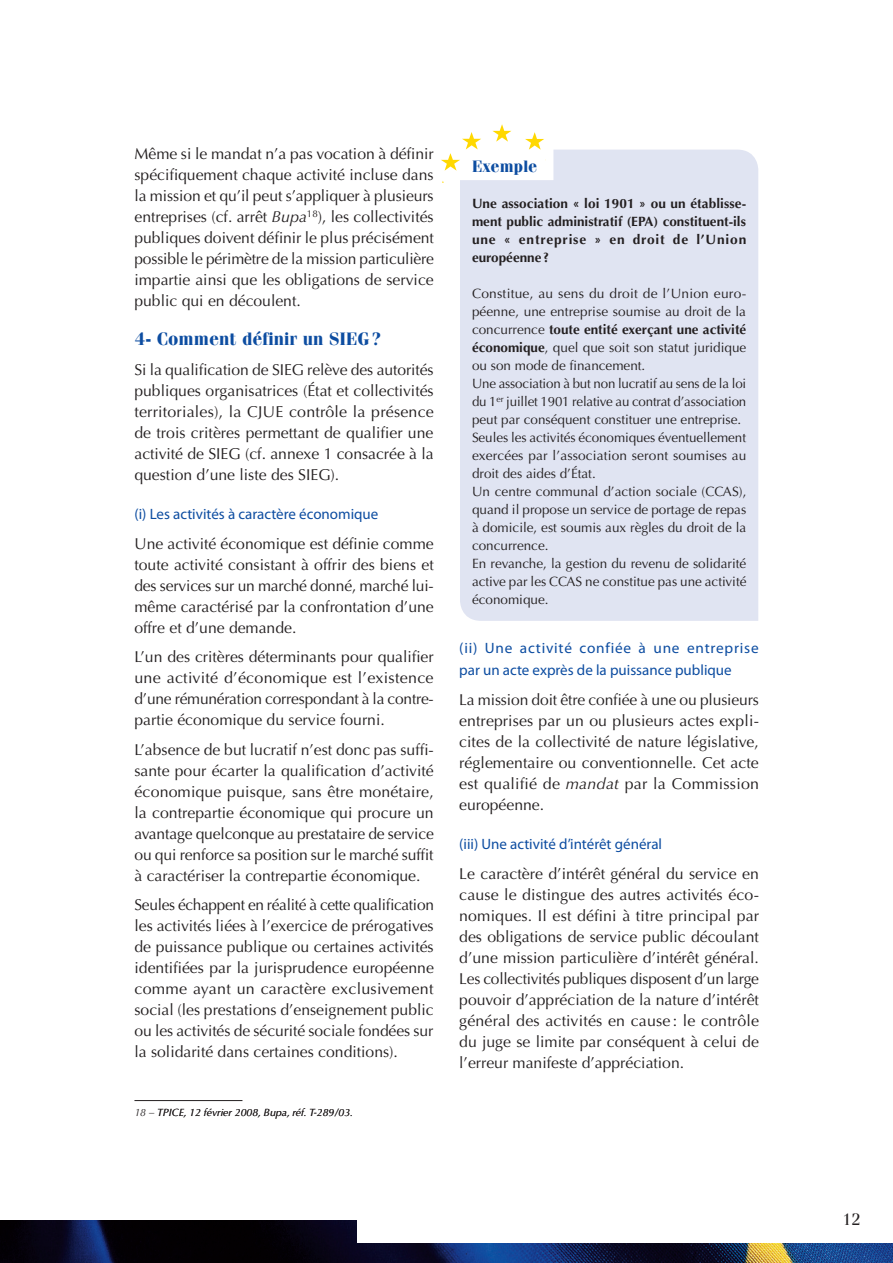
<style>
.page{position:relative;width:893px;height:1263px;background:#fff}
.page>*{position:absolute;margin:0;border:0;box-sizing:border-box;transform-origin:0 0}
.SOUS-TITRE_1{font:700 18px "Fenice LT";color:#0d4da1}
.ENCADRÉ_EXEMPLE{font:700 16.5px "Fenice LT";color:#0d4da1}
.t1{font:16.5px "Fenice LT";color:#231f20}
.TEXTE{font:15.75px/21px "Optima LT";color:#231f20;text-align:justify}
.INTER{font:15px/22.5px "Myriad Pro";color:#0d4da1}
.ENCADRÉ_EXEMPLE-2{font:13.5px/18px "Optima LT";color:#231f20;text-align:justify}
.ENCADRÉ_EXEMPLE-3{font:700 13.5px/18px "Optima LT";letter-spacing:.045em;color:#231f20;text-align:justify}
.NOTE_DE_BAS_DE_PAGE{font:italic 10.5px "Optima LT";color:#231f20}
.s1{font-style:italic}
.s2{font-weight:700}
</style>
<div class="page">
<img style="left:0;top:1220px;width:893px;height:43px">
<div style="left:357px;top:1218px;width:536px;height:24px;background:#fff"></div>
<svg style="left:492px;top:124px;width:19px;height:18px"></svg>
<svg style="left:441px;top:132px;width:40px;height:39px"></svg>
<svg style="left:525px;top:132px;width:19px;height:18px"></svg>
<div style="left:460px;top:150px;width:298px;height:471px;background:#e0e4f2"></div>
<hr style="left:134px;top:1100px;width:108px;height:1px;background:#231f20">
<p class="TEXTE" style="left:134px;top:143px;width:301px">Même si le mandat n’a pas vocation à définir spécifiquement chaque activité incluse dans la mission et qu’il peut s’appliquer à plusieurs entreprises (cf. arrêt <span class="s1">Bupa</span><sup>18</sup>), les collectivités publiques doivent définir le plus précisément possible le périmètre de la mission particulière impartie ainsi que les obligations de service public qui en découlent.</p>
<p class="SOUS-TITRE_1" style="left:134px;top:328px;width:248px">4- Comment définir un SIEG?</p>
<p class="TEXTE" style="left:134px;top:359px;width:301px">Si la qualification de SIEG relève des autorités publiques organisatrices (État et collectivités territoriales), la CJUE contrôle la présence de trois critères permettant de qualifier une activité de SIEG (cf. annexe 1 consacrée à la question d’une liste des SIEG).</p>
<p class="INTER" style="left:134px;top:503px;width:245px">(i) Les activités à caractère économique</p>
<p class="TEXTE" style="left:134px;top:533px;width:301px">Une activité économique est définie comme toute activité consistant à offrir des biens et des services sur un marché donné, marché lui&shy;même caractérisé par la confrontation d’une offre et d’une demande.</p>
<p class="TEXTE" style="left:134px;top:647px;width:301px">L’un des critères déterminants pour qualifier une activité d’économique est l’existence d’une rémunération correspondant à la contre&shy;partie économique du service fourni.</p>
<p class="TEXTE" style="left:134px;top:739px;width:301px">L’absence de but lucratif n’est donc pas suffi&shy;sante pour écarter la qualification d’activité économique puisque, sans être monétaire, la contrepartie économique qui procure un avantage quelconque au prestataire de service ou qui renforce sa position sur le marché suffit à caractériser la contrepartie économique.</p>
<p class="TEXTE" style="left:134px;top:895px;width:301px">Seules échappent en réalité à cette qualification les activités liées à l’exercice de prérogatives de puissance publique ou certaines activités identifiées par la jurisprudence européenne comme ayant un caractère exclusivement social (les prestations d’enseignement public ou les activités de sécurité sociale fondées sur la solidarité dans certaines conditions).</p>
<p class="NOTE_DE_BAS_DE_PAGE" style="left:134px;top:1106px;width:220px">18 – TPICE, 12 février 2008, Bupa, réf. T-289/03.</p>
<p class="ENCADRÉ_EXEMPLE" style="left:472px;top:157px;width:67px">Exemple</p>
<p class="ENCADRÉ_EXEMPLE-3" style="left:472px;top:195px;width:276px">Une association « loi 1901 » ou un établisse&shy;ment public administratif (EPA) constituent-ils une « entreprise » en droit de l’Union européenne ?</p>
<p class="ENCADRÉ_EXEMPLE-2" style="left:472px;top:285px;width:276px">Constitue, au sens du droit de l’Union euro&shy;péenne, une entreprise soumise au droit de la concurrence <span class="s2">toute entité exerçant une activité économique</span>, quel que soit son statut juridique ou son mode de financement.</p>
<p class="ENCADRÉ_EXEMPLE-2" style="left:472px;top:375px;width:276px">Une association à but non lucratif au sens de la loi du 1<sup>er</sup> juillet 1901 relative au contrat d’association peut par conséquent constituer une entreprise.</p>
<p class="ENCADRÉ_EXEMPLE-2" style="left:472px;top:429px;width:276px">Seules les activités économiques éventuellement exercées par l’association seront soumises au droit des aides d’État.</p>
<p class="ENCADRÉ_EXEMPLE-2" style="left:472px;top:483px;width:276px">Un centre communal d’action sociale (CCAS), quand il propose un service de portage de repas à domicile, est soumis aux règles du droit de la concurrence.</p>
<p class="ENCADRÉ_EXEMPLE-2" style="left:472px;top:555px;width:276px">En revanche, la gestion du revenu de solidarité active par les CCAS ne constitue pas une activité économique.</p>
<p class="INTER" style="left:459px;top:636px;width:301px">(ii) Une activité confiée à une entreprise par un acte exprès de la puissance publique</p>
<p class="TEXTE" style="left:459px;top:689px;width:301px">La mission doit être confiée à une ou plusieurs entreprises par un ou plusieurs actes expli&shy;cites de la collectivité de nature législative, réglementaire ou conventionnelle. Cet acte est qualifié de <span class="s1">mandat</span> par la Commission européenne.</p>
<p class="INTER" style="left:459px;top:832px;width:204px">(iii) Une activité d’intérêt général</p>
<p class="TEXTE" style="left:459px;top:863px;width:301px">Le caractère d’intérêt général du service en cause le distingue des autres activités éco&shy;nomiques. Il est défini à titre principal par des obligations de service public découlant d’une mission particulière d’intérêt général.<br>Les collectivités publiques disposent d’un large pouvoir d’appréciation de la nature d’intérêt général des activités en cause : le contrôle du juge se limite par conséquent à celui de l’erreur manifeste d’appréciation.</p>
<p class="t1" style="left:842px;top:1209px;width:20px">12</p>
</div>
